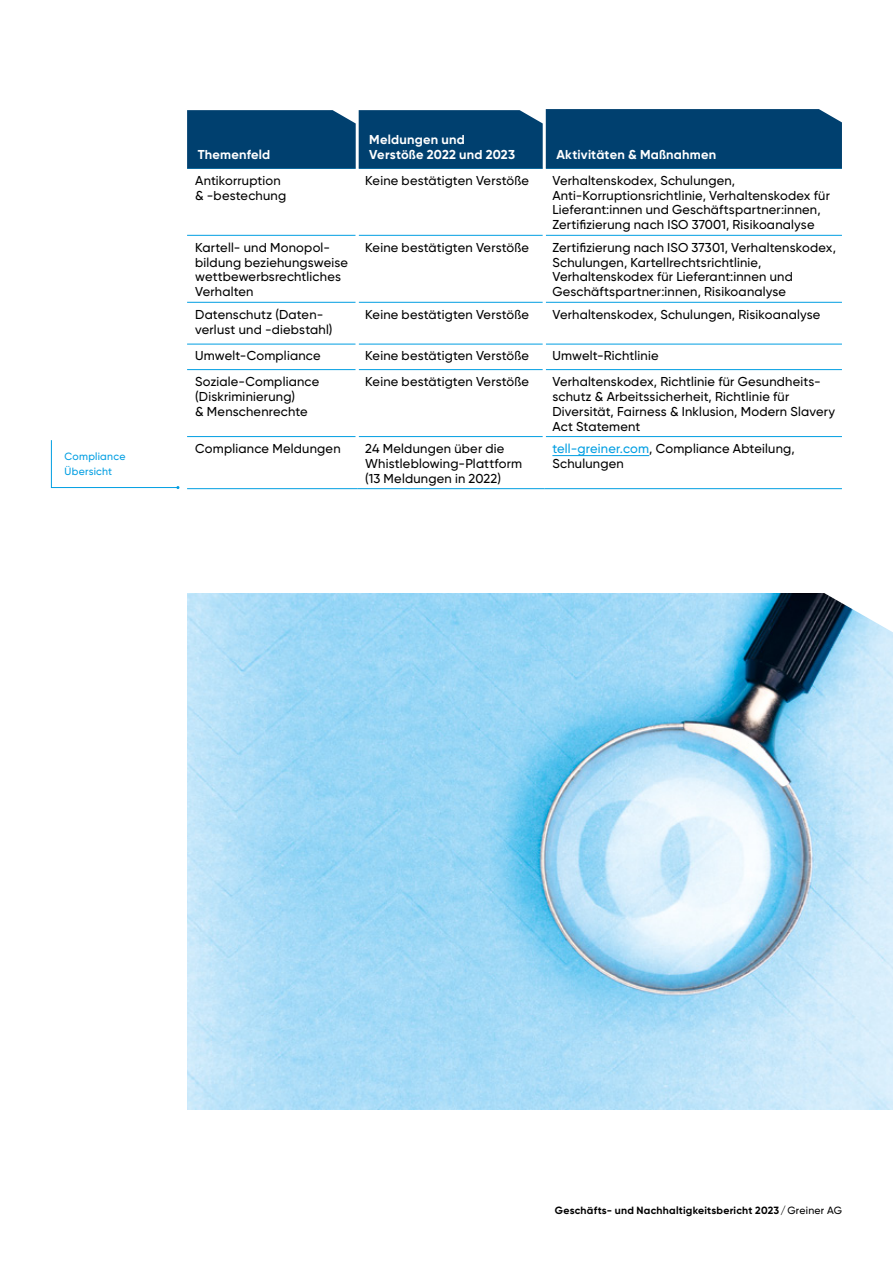
<style>
.page{position:relative;width:893px;height:1263px;background:#fff}
.page>*{position:absolute;margin:0;border:0;box-sizing:border-box;transform-origin:0 0}
.t1{font:500 12.9px/14.9px "Gilroy";letter-spacing:.015em;color:#000}
.t2{font:700 12.9px/15px "Gilroy";letter-spacing:.015em;color:#fff}
.t3{font:700 10.5px "Gilroy";letter-spacing:.02em;color:#000}
.t4{font:500 10.5px/15px "Gilroy";letter-spacing:.025em;color:#009ee2}
.s1{color:#009ee2}
.s2{font-weight:500}
</style>
<div class="page">
<hr style="left:187px;top:235px;width:169px;height:1px;background:#009ee2">
<hr style="left:359px;top:235px;width:184px;height:1px;background:#009ee2">
<hr style="left:546px;top:235px;width:296px;height:1px;background:#009ee2">
<hr style="left:187px;top:302px;width:169px;height:1px;background:#009ee2">
<hr style="left:359px;top:302px;width:184px;height:1px;background:#009ee2">
<hr style="left:546px;top:302px;width:296px;height:1px;background:#009ee2">
<hr style="left:187px;top:344px;width:169px;height:1px;background:#009ee2">
<hr style="left:359px;top:344px;width:184px;height:1px;background:#009ee2">
<hr style="left:546px;top:344px;width:296px;height:1px;background:#009ee2">
<hr style="left:187px;top:369px;width:169px;height:1px;background:#009ee2">
<hr style="left:359px;top:369px;width:184px;height:1px;background:#009ee2">
<hr style="left:546px;top:369px;width:296px;height:1px;background:#009ee2">
<hr style="left:187px;top:436px;width:169px;height:1px;background:#009ee2">
<hr style="left:359px;top:436px;width:184px;height:1px;background:#009ee2">
<hr style="left:546px;top:436px;width:296px;height:1px;background:#009ee2">
<hr style="left:187px;top:488px;width:170px;height:1px;background:#009ee2">
<hr style="left:357px;top:488px;width:187px;height:1px;background:#009ee2">
<hr style="left:544px;top:488px;width:298px;height:1px;background:#009ee2">
<hr style="left:552px;top:455px;width:97px;height:1px;background:#009ee2">
<div style="left:187px;top:109px;width:655px;height:60px;background:#00406f"></div>
<svg style="left:51px;top:440px;width:128px;height:49px"></svg>
<img style="left:187px;top:593px;width:706px;height:517px">
<svg style="left:812px;top:593px;width:81px;height:39px"></svg>
<p class="t4" style="left:65px;top:449px;width:62px">Compliance<br>Übersicht</p>
<p class="t2" style="left:198px;top:147px;width:74px">Themenfeld</p>
<p class="t2" style="left:369px;top:132px;width:147px">Meldungen und<br>Verstöße 2022 und 2023</p>
<p class="t2" style="left:556px;top:147px;width:161px">Aktivitäten &amp; Maßnahmen</p>
<p class="t1" style="left:195px;top:173px;width:93px">Antikorruption &amp; -bestechung</p>
<p class="t1" style="left:365px;top:173px;width:165px">Keine bestätigten Verstöße</p>
<p class="t1" style="left:552px;top:173px;width:279px">Verhaltenskodex, Schulungen, Anti-Korruptionsrichtlinie, Verhaltenskodex für Lieferant:innen und Geschäftspartner:innen, Zertifizierung nach ISO 37001, Risikoanalyse</p>
<p class="t1" style="left:195px;top:240px;width:154px">Kartell- und Monopol&shy;bildung beziehungsweise wettbewerbsrechtliches<br>Verhalten</p>
<p class="t1" style="left:365px;top:240px;width:165px">Keine bestätigten Verstöße</p>
<p class="t1" style="left:552px;top:240px;width:285px">Zertifizierung nach ISO 37301, Verhaltenskodex, Schulungen, Kartellrechtsrichtlinie, Verhaltenskodex für Lieferant:innen und Geschäftspartner:innen, Risikoanalyse</p>
<p class="t1" style="left:195px;top:307px;width:139px">Datenschutz (Daten&shy;verlust und -diebstahl)</p>
<p class="t1" style="left:365px;top:307px;width:165px">Keine bestätigten Verstöße</p>
<p class="t1" style="left:552px;top:307px;width:269px">Verhaltenskodex, Schulungen, Risikoanalyse</p>
<p class="t1" style="left:195px;top:348px;width:127px">Umwelt-Compliance</p>
<p class="t1" style="left:365px;top:348px;width:165px">Keine bestätigten Verstöße</p>
<p class="t1" style="left:552px;top:348px;width:108px">Umwelt-Richtlinie</p>
<p class="t1" style="left:195px;top:374px;width:126px">Soziale-Compliance (Diskriminierung)<br>&amp; Menschenrechte</p>
<p class="t1" style="left:365px;top:374px;width:165px">Keine bestätigten Verstöße</p>
<p class="t1" style="left:552px;top:374px;width:284px">Verhaltenskodex, Richtlinie für Gesundheits&shy;schutz &amp; Arbeitssicherheit, Richtlinie für Diversität, Fairness &amp; Inklusion, Modern Slavery Act Statement</p>
<p class="t1" style="left:195px;top:441px;width:147px">Compliance Meldungen</p>
<p class="t1" style="left:365px;top:441px;width:158px">24 Meldungen über die<br>Whistleblowing-Plattform (13 Meldungen in 2022)</p>
<p class="t1" style="left:552px;top:441px;width:244px"><span class="s1">tell-greiner.com</span>, Compliance Abteilung,<br>Schulungen</p>
<p class="t3" style="left:555px;top:1204px;width:288px">Geschäfts- und Nachhaltigkeitsbericht 2023<span class="s2">/Greiner AG</span></p>
</div>
